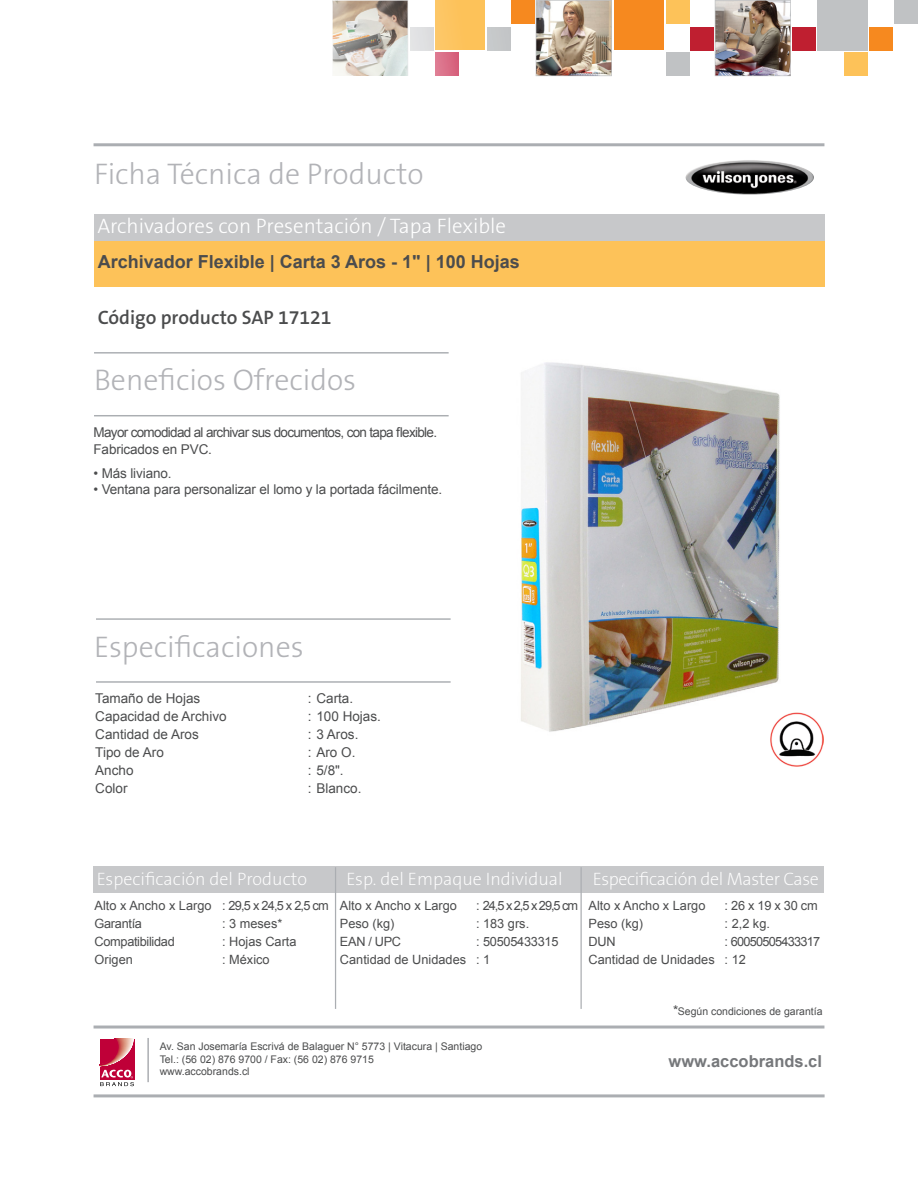
<style>
.page{position:relative;width:918px;height:1188px;background:#fff}
.page>*{position:absolute;margin:0;border:0;box-sizing:border-box;transform-origin:0 0}
.t1{font:30px "The Sans KENSINGTON3 Li";color:#b2b3b7}
.t2{font:21px "The Sans KENSINGTON3 Li";color:#fff}
.t3{font:19.5px "The Sans KENSINGTON6 SB";color:#4b4c4d}
.t4{font:18px "The Sans KENSINGTON2 XL";color:#fff}
.t5{font:700 18px "Arial";color:#4b4c4d}
.t6{font:18px "The Sans KENSINGTON2 XL";letter-spacing:-.02em;color:#fff}
.t7{font:700 16.5px "Arial";color:#76787b}
.tabulado{font:13.5px "Arial";letter-spacing:-.01em;color:#4b4c4d}
.tabulado-2{font:13.5px "Arial";letter-spacing:-.05em;color:#4b4c4d}
.tabulado_datos_logis{font:12.75px "Arial";color:#4b4c4d}
.tabulado_datos_logis-2{font:12.75px "Arial";letter-spacing:-.025em;color:#4b4c4d}
.tabulado_datos_logis-3{font:12.75px "Arial";letter-spacing:-.06em;color:#4b4c4d}
.tabulado_datos_logis-4{font:12.75px "Arial";letter-spacing:-.02em;color:#4b4c4d}
.t8{font:10.5px "Arial";color:#4b4c4d}
.s1{font-size:13.5px}
</style>
<div class="page">
<div style="left:435px;top:0;width:50px;height:50px;background:#fdc259"></div>
<div style="left:818px;top:0;width:50px;height:50px;background:#c0c2c4"></div>
<img style="left:536px;top:0;width:76px;height:76px">
<svg style="left:332px;top:0;width:76px;height:76px;background:#c5beb4"></svg>
<img style="left:715px;top:0;width:76px;height:76px">
<div style="left:614px;top:0;width:50px;height:50px;background:#f6891f"></div>
<div style="left:487px;top:27px;width:23px;height:23px;background:#c6c8c9"></div>
<div style="left:870px;top:27px;width:23px;height:23px;background:#f6891f"></div>
<div style="left:895px;top:0;width:23px;height:23px;background:#c0c2c4"></div>
<svg style="left:435px;top:52px;width:23px;height:23px"></svg>
<div style="left:844px;top:52px;width:24px;height:23px;background:#fdc259"></div>
<div style="left:666px;top:52px;width:23px;height:23px;background:#c0c2c4"></div>
<div style="left:410px;top:27px;width:23px;height:23px;background:#e0e1e3"></div>
<div style="left:793px;top:27px;width:23px;height:23px;background:#bf1f30"></div>
<div style="left:511px;top:0;width:23px;height:23px;background:#f6891f"></div>
<div style="left:690px;top:27px;width:23px;height:23px;background:#bf1f30"></div>
<div style="left:666px;top:0;width:23px;height:23px;background:#fdc259"></div>
<hr style="left:94px;top:143px;width:730px;height:3px;background:#abaeb2">
<hr style="left:94px;top:1026px;width:730px;height:3px;background:#abaeb2">
<hr style="left:94px;top:1094px;width:731px;height:3px;background:#abaeb2">
<svg style="left:99px;top:1038px;width:36px;height:49px"></svg>
<svg style="left:100px;top:1039px;width:34px;height:47px;background:#cb4b6a"></svg>
<hr style="left:94px;top:352px;width:355px;height:2px;background:#abaeb2">
<hr style="left:94px;top:415px;width:355px;height:1px;background:#abaeb2">
<div style="left:94px;top:240px;width:731px;height:47px;background:#fdc259"></div>
<div style="left:94px;top:214px;width:731px;height:26px;background:#c7c8ca"></div>
<hr style="left:96px;top:618px;width:355px;height:2px;background:#abaeb2">
<hr style="left:96px;top:681px;width:355px;height:2px;background:#abaeb2">
<div style="left:94px;top:866px;width:730px;height:27px;background:#c7c8ca"></div>
<hr style="left:335px;top:867px;width:1px;height:142px;background:#abaeb2">
<hr style="left:581px;top:867px;width:1px;height:142px;background:#abaeb2">
<hr style="left:147px;top:1038px;width:2px;height:44px;background:#abaeb2">
<img style="left:686px;top:160px;width:128px;height:35px">
<img style="left:521px;top:362px;width:280px;height:370px">
<img style="left:770px;top:713px;width:54px;height:53px">
<p class="t1" style="left:94px;top:158px;width:331px">Ficha Técnica de Producto</p>
<p class="t2" style="left:97px;top:215px;width:410px">Archivadores con Presentación / Tapa Flexible</p>
<p class="t5" style="left:98px;top:250px;width:424px">Archivador Flexible | Carta 3 Aros - 1" | 100 Hojas</p>
<p class="t3" style="left:98px;top:307px;width:235px">Código producto SAP 17121</p>
<p class="t1" style="left:94px;top:364px;width:264px">Beneficios Ofrecidos</p>
<p class="tabulado-2" style="left:94px;top:424px;width:345px">Mayor comodidad al archivar sus documentos, con tapa flexible.</p>
<p class="tabulado" style="left:94px;top:440px;width:120px">Fabricados en PVC.</p>
<p class="tabulado" style="left:94px;top:464px;width:79px">• Más liviano.</p>
<p class="tabulado" style="left:94px;top:481px;width:350px">• Ventana para personalizar el lomo y la portada fácilmente.</p>
<p class="t1" style="left:94px;top:630px;width:211px">Especificaciones</p>
<p class="tabulado" style="left:95px;top:690px;width:107px">Tamaño de Hojas</p>
<p class="tabulado" style="left:308px;top:690px;width:47px">: Carta.</p>
<p class="tabulado" style="left:95px;top:708px;width:133px">Capacidad de Archivo</p>
<p class="tabulado" style="left:308px;top:708px;width:75px">: 100 Hojas.</p>
<p class="tabulado" style="left:95px;top:726px;width:105px">Cantidad de Aros</p>
<p class="tabulado" style="left:308px;top:726px;width:52px">: 3 Aros.</p>
<p class="tabulado" style="left:95px;top:744px;width:70px">Tipo de Aro</p>
<p class="tabulado" style="left:308px;top:744px;width:49px">: Aro O.</p>
<p class="tabulado" style="left:95px;top:762px;width:40px">Ancho</p>
<p class="tabulado" style="left:308px;top:762px;width:37px">: 5/8".</p>
<p class="tabulado" style="left:95px;top:780px;width:34px">Color</p>
<p class="tabulado" style="left:308px;top:780px;width:55px">: Blanco.</p>
<p class="t4" style="left:97px;top:869px;width:212px">Especificación del Producto</p>
<p class="t4" style="left:346px;top:869px;width:218px">Esp. del Empaque Individual</p>
<p class="t6" style="left:593px;top:869px;width:228px">Especificación del Master Case</p>
<p class="tabulado_datos_logis" style="left:95px;top:897px;width:236px">Alto x Ancho x Largo : 29,5 x 24,5 x 2,5 cm</p>
<p class="tabulado_datos_logis-2" style="left:95px;top:915px;width:49px">Garantía</p>
<p class="tabulado_datos_logis" style="left:222px;top:915px;width:62px">: 3 meses*</p>
<p class="tabulado_datos_logis-2" style="left:95px;top:933px;width:82px">Compatibilidad</p>
<p class="tabulado_datos_logis" style="left:222px;top:933px;width:76px">: Hojas Carta</p>
<p class="tabulado_datos_logis" style="left:95px;top:951px;width:40px">Origen</p>
<p class="tabulado_datos_logis" style="left:222px;top:951px;width:49px">: México</p>
<p class="tabulado_datos_logis" style="left:340px;top:897px;width:118px">Alto x Ancho x Largo</p>
<p class="tabulado_datos_logis" style="left:476px;top:897px;width:104px">: 24,5 x 2,5 x 29,5 cm</p>
<p class="tabulado_datos_logis" style="left:340px;top:915px;width:56px">Peso (kg)</p>
<p class="tabulado_datos_logis" style="left:476px;top:915px;width:55px">: 183 grs.</p>
<p class="tabulado_datos_logis" style="left:340px;top:933px;width:63px">EAN / UPC</p>
<p class="tabulado_datos_logis-4" style="left:476px;top:933px;width:84px">: 50505433315</p>
<p class="tabulado_datos_logis" style="left:340px;top:951px;width:152px">Cantidad de Unidades : 1</p>
<p class="tabulado_datos_logis" style="left:589px;top:897px;width:118px">Alto x Ancho x Largo</p>
<p class="tabulado_datos_logis" style="left:725px;top:897px;width:95px">: 26 x 19 x 30 cm</p>
<p class="tabulado_datos_logis" style="left:589px;top:915px;width:56px">Peso (kg)</p>
<p class="tabulado_datos_logis" style="left:725px;top:915px;width:47px">: 2,2 kg.</p>
<p class="tabulado_datos_logis" style="left:589px;top:933px;width:28px">DUN</p>
<p class="tabulado_datos_logis-3" style="left:725px;top:933px;width:97px">: 60050505433317</p>
<p class="tabulado_datos_logis" style="left:589px;top:951px;width:159px">Cantidad de Unidades : 12</p>
<p class="t8" style="left:160px;top:1039px;width:324px">Av. San Josemaría Escrivá de Balaguer N° 5773 | Vitacura | Santiago</p>
<p class="t8" style="left:160px;top:1052px;width:216px">Tel.: (56 02) 876 9700 / Fax: (56 02) 876 9715</p>
<p class="t8" style="left:160px;top:1065px;width:91px">www.accobrands.cl</p>
<p class="t8" style="left:673px;top:1004px;width:151px"><span class="s1">*</span>Según condiciones de garantía</p>
<p class="t7" style="left:669px;top:1050px;width:155px">www.accobrands.cl</p>
</div>
